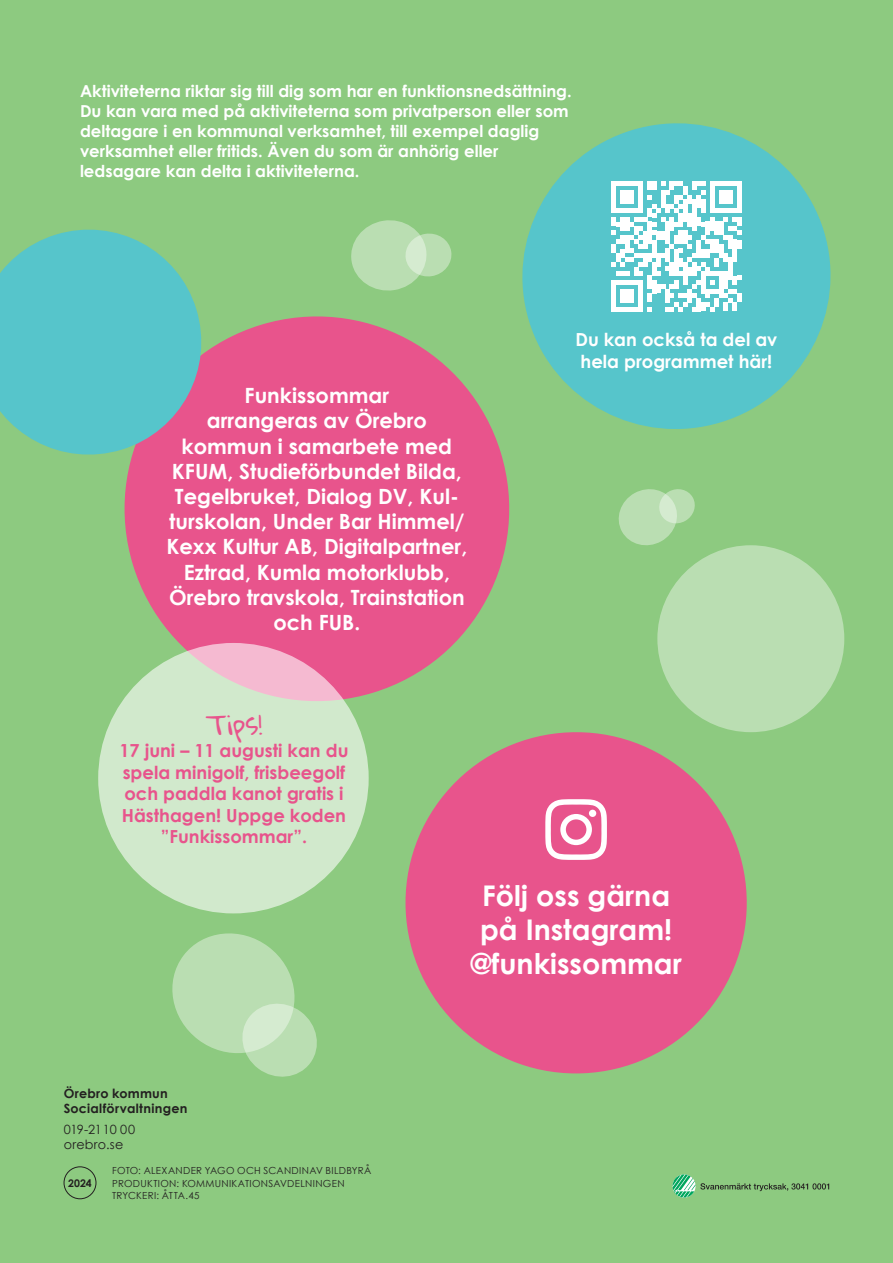
<style>
.page{position:relative;width:893px;height:1263px;background:#8dca80}
.page>*{position:absolute;margin:0;border:0;box-sizing:border-box;transform-origin:0 0}
.t1{font:700 28.5px/34.2px "Century Gothic";color:#fff;text-align:center}
.t2{font:27px "Gloria Hallelujah";color:#e8548c}
.t3{font:700 21px/25.2px "Century Gothic";color:#fff;text-align:center}
.t4{font:700 18px/21.6px "Century Gothic";color:#e8548c;text-align:center}
.t5{font:700 18px/21.6px "Century Gothic";color:#fff}
.t6{font:700 16.5px/19.8px "Century Gothic";color:#fff}
.t7{font:700 12.75px/15.3px "Century Gothic";letter-spacing:.02em;color:#231f20}
.t8{font:12.75px/15.3px "Century Gothic";color:#231f20}
.t9{font:700 10.5px "Century Gothic";color:#231f20}
.t10{font:9.75px/12.8px "Century Gothic";letter-spacing:.03em;color:#231f20}
</style>
<div class="page">
<div style="left:64px;top:1166px;width:32px;height:33px;border:1px solid #231f20;border-radius:50%"></div>
<svg style="left:672px;top:1174px;width:157px;height:23px"></svg>
<svg style="left:109px;top:316px;width:401px;height:408px;fill:#e8548c"></svg>
<svg style="left:0;top:229px;width:214px;height:239px;fill:#56c5cb"></svg>
<svg style="left:383px;top:710px;width:386px;height:364px;fill:#e8548c"></svg>
<svg style="left:545px;top:799px;width:62px;height:61px;background:#f19abb"></svg>
<svg style="left:504px;top:123px;width:327px;height:324px;fill:#56c5cb"></svg>
<svg style="left:611px;top:181px;width:130px;height:130px;background:#b4e5e8"></svg>
<svg style="left:98px;top:643px;width:271px;height:270px;background:#d4e4cc"></svg>
<div style="left:657px;top:545px;width:187px;height:187px;background:#badeb2;border-radius:50%"></div>
<svg style="left:618px;top:489px;width:77px;height:57px"></svg>
<svg style="left:172px;top:933px;width:145px;height:144px"></svg>
<svg style="left:351px;top:220px;width:101px;height:71px"></svg>
<p class="t6" style="left:80px;top:81px;width:493px">Aktiviteterna riktar sig till dig som har en funktionsnedsättning.<br>Du kan vara med på aktiviteterna som privatperson eller som deltagare i en kommunal verksamhet, till exempel daglig verksamhet eller fritids. Även du som är anhörig eller ledsagare kan delta i aktiviteterna.</p>
<p class="t3" style="left:166px;top:382px;width:302px">Funkissommar<br>arrangeras av Örebro kommun i samarbete med<br>KFUM, Studieförbundet Bilda,<br>Tegelbruket, Dialog DV, Kul&shy;turskolan, Under Bar Himmel/<br>Kexx Kultur AB, Digitalpartner,<br>Eztrad, Kumla motorklubb,<br>Örebro travskola, Trainstation och FUB.</p>
<h2 class="t2" style="left:205px;top:710px;width:59px">Tips!</h2>
<p class="t4" style="left:119px;top:739px;width:230px">17 juni – 11 augusti kan du spela minigolf, frisbeegolf och paddla kanot gratis i<br>Hästhagen! Uppge koden ”Funkissommar”.</p>
<p class="t5" style="left:575px;top:328px;width:203px">Du kan också ta del av hela programmet här!</p>
<p class="t7" style="left:64px;top:1085px;width:125px">Örebro kommun<br>Socialförvaltningen</p>
<p class="t8" style="left:64px;top:1121px;width:73px">019-21 10 00 orebro.se</p>
<p class="t10" style="left:112px;top:1164px;width:261px">FOTO: ALEXANDER YAGO OCH SCANDINAV BILDBYRÅ<br>PRODUKTION: KOMMUNIKATIONSAVDELNINGEN</p>
<p class="t10" style="left:112px;top:1188px;width:89px">TRYCKERI: ÅTTA.45</p>
<p class="t9" style="left:68px;top:1175px;width:25px">2024</p>
<h1 class="t1" style="left:470px;top:877px;width:213px">Följ oss gärna på Instagram! @funkissommar</h1>
</div>
